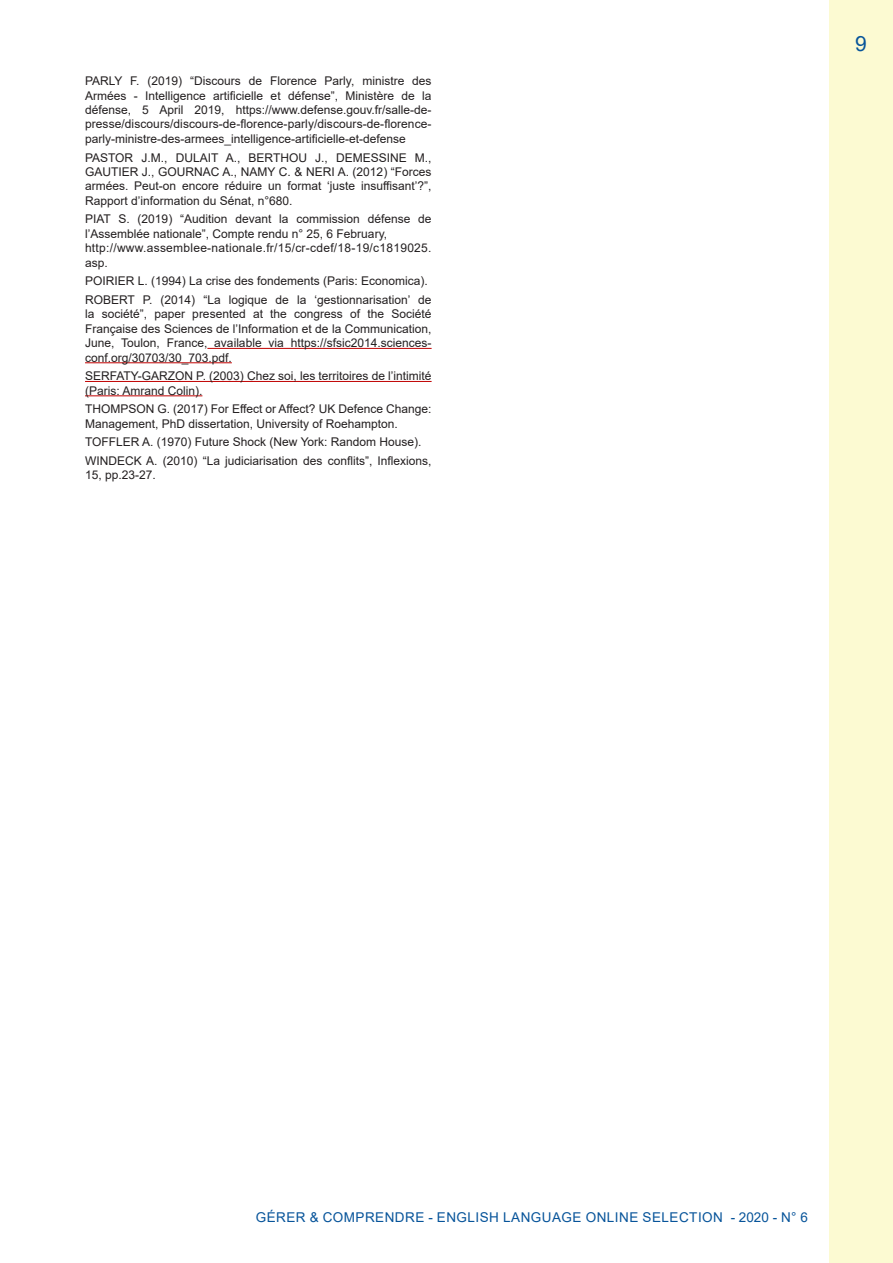
<style>
.page{position:relative;width:893px;height:1263px;background:#fff}
.page>*{position:absolute;margin:0;border:0;box-sizing:border-box;transform-origin:0 0}
.t1{font:21px "Arial";color:#07549a}
.t2{font:13.5px "Arial";letter-spacing:.035em;color:#07549a}
.biblio{font:12px/14.4px "Arial";color:#231f20}
.biblio-2{font:12px/14.4px "Arial";letter-spacing:.025em;color:#231f20}
</style>
<div class="page">
<div style="left:829px;top:0;width:64px;height:1263px;background:#fcfad2"></div>
<hr style="left:207px;top:348px;width:225px;height:1px;background:#c00000">
<hr style="left:85px;top:362px;width:147px;height:1px;background:#c00000">
<hr style="left:85px;top:381px;width:347px;height:1px;background:#c00000">
<hr style="left:85px;top:395px;width:117px;height:1px;background:#c00000">
<p class="biblio" style="left:85px;top:74px;width:348px;text-align:justify">PARLY F. (2019) “Discours de Florence Parly, ministre des Armées - Intelligence artificielle et défense”, Ministère de la défense, 5 April 2019, https://www.defense.gouv.fr/salle-de&shy;presse/discours/discours-de-florence-parly/discours-de-florence&shy;parly-ministre-des-armees_intelligence-artificielle-et-defense</p>
<p class="biblio" style="left:85px;top:150px;width:348px;text-align:justify">PASTOR J.M., DULAIT A., BERTHOU J., DEMESSINE M., GAUTIER J., GOURNAC A., NAMY C. &amp; NERI A. (2012) “Forces armées. Peut-on encore réduire un format ‘juste insuffisant’?”, Rapport d’information du Sénat, n°680.</p>
<p class="biblio" style="left:85px;top:212px;width:348px">PIAT S. (2019) “Audition devant la commission défense de l’Assemblée nationale”, Compte rendu n° 25, 6 February,</p>
<p class="biblio-2" style="left:85px;top:241px;width:348px">http://www.assemblee-nationale.fr/15/cr-cdef/18-19/c1819025. asp.</p>
<p class="biblio" style="left:85px;top:274px;width:344px">POIRIER L. (1994) La crise des fondements (Paris: Economica).</p>
<p class="biblio" style="left:85px;top:292px;width:348px;text-align:justify">ROBERT P. (2014) “La logique de la ‘gestionnarisation’ de la société”, paper presented at the congress of the Société Française des Sciences de l’Information et de la Communication, June, Toulon, France, available via https://sfsic2014.sciences&shy;conf.org/30703/30_703.pdf.</p>
<p class="biblio" style="left:85px;top:369px;width:348px">SERFATY-GARZON P. (2003) Chez soi, les territoires de l’intimité (Paris: Amrand Colin).</p>
<p class="biblio" style="left:85px;top:402px;width:348px">THOMPSON G. (2017) For Effect or Affect? UK Defence Change:<br>Management, PhD dissertation, University of Roehampton.</p>
<p class="biblio" style="left:85px;top:435px;width:338px">TOFFLER A. (1970) Future Shock (New York: Random House).</p>
<p class="biblio" style="left:85px;top:453px;width:348px">WINDECK A. (2010) “La judiciarisation des conflits”, Inflexions,<br>15, pp.23-27.</p>
<h1 class="t1" style="left:855px;top:30px;width:13px">9</h1>
<p class="t2" style="left:256px;top:1208px;width:554px">GÉRER &amp; COMPRENDRE - ENGLISH LANGUAGE ONLINE SELECTION - 2020 - N° 6</p>
</div>
